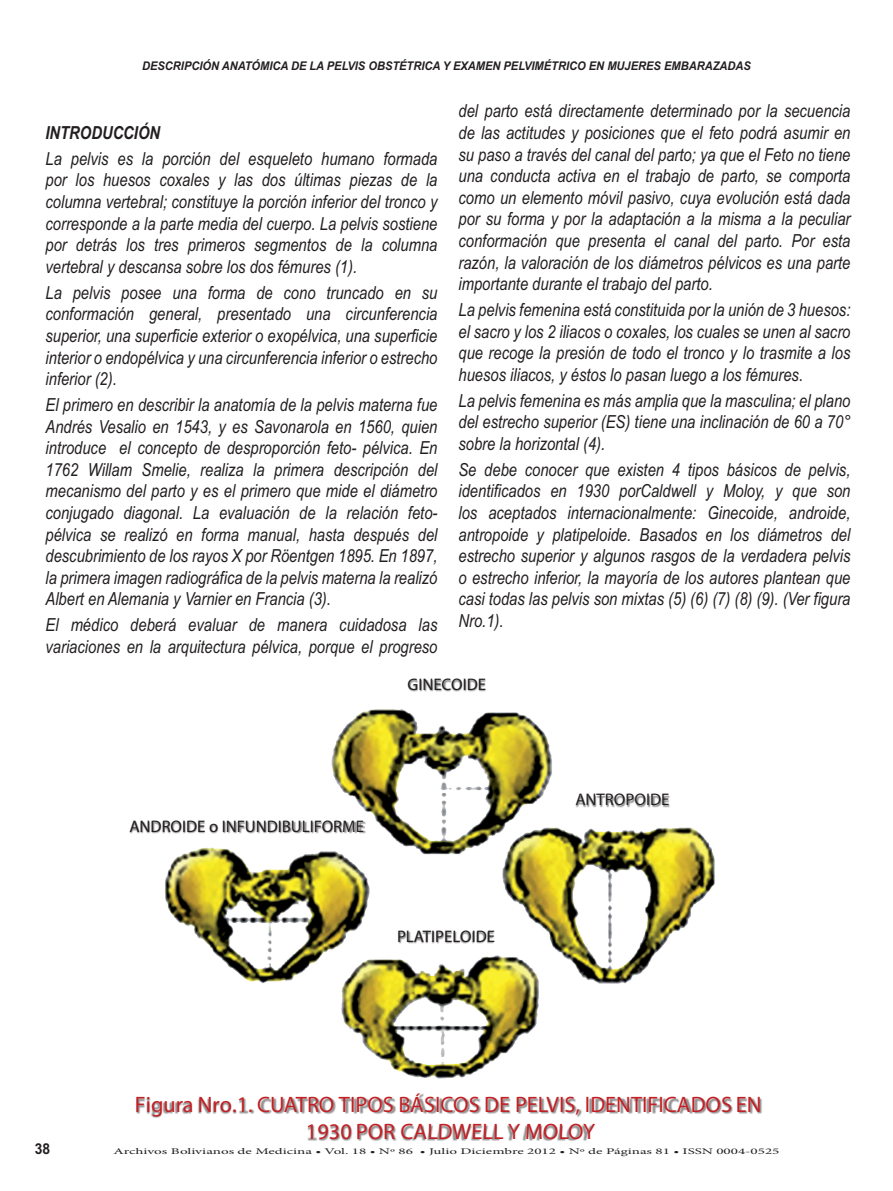
<style>
.page{position:relative;width:893px;height:1191px;background:#fff}
.page>*{position:absolute;margin:0;border:0;box-sizing:border-box;transform-origin:0 0}
.t1{font:700 22.35px/26.8px "Calibri";color:#c22025;text-align:center}
.t2{font:italic 18px/21.6px "Arial Narrow";color:#231f20;text-align:justify}
.t3{font:italic 700 18px "Arial Narrow";color:#231f20}
.t4{font:700 16.8px "Calibri";color:#231f20}
.t5{font:700 15px "Arial Narrow";color:#231f20;scale:1.13 1}
.t6{font:italic 700 12px "Arial Narrow";color:#231f20;scale:1.13 1}
.t7{font:8.7px "Minion Pro";color:#231f20;scale:1.74 1}
.s1{font-style:italic}
</style>
<div class="page">
<img style="left:129px;top:821px;width:10px;height:13px">
<img style="left:136px;top:1098px;width:626px;height:20px">
<img style="left:292px;top:1110px;width:94px;height:31px">
<img style="left:386px;top:1110px;width:220px;height:31px">
<img style="left:139px;top:679px;width:623px;height:424px">
<p class="t6" style="left:142px;top:59px;width:540px">DESCRIPCIÓN ANATÓMICA DE LA PELVIS OBSTÉTRICA Y EXAMEN PELVIMÉTRICO EN MUJERES EMBARAZADAS</p>
<p class="t3" style="left:46px;top:122px;width:116px">INTRODUCCIÓN</p>
<p class="t2" style="left:46px;top:148px;width:393px">La pelvis es la porción del esqueleto humano formada por los huesos coxales y las dos últimas piezas de la columna vertebral; constituye la porción inferior del tronco y corresponde a la parte media del cuerpo. La pelvis sostiene por detrás los tres primeros segmentos de la columna vertebral y descansa sobre los dos fémures (1).</p>
<p class="t2" style="left:46px;top:281px;width:393px">La pelvis posee una forma de cono truncado en su conformación general, presentado una circunferencia superior, una superficie exterior o exopélvica, una superficie interior o endopélvica y una circunferencia inferior o estrecho inferior (2).</p>
<p class="t2" style="left:46px;top:394px;width:393px">El primero en describir la anatomía de la pelvis materna fue Andrés Vesalio en 1543, y es Savonarola en 1560, quien introduce el concepto de desproporción feto- pélvica. En 1762 Willam Smelie, realiza la primera descripción del mecanismo del parto y es el primero que mide el diámetro conjugado diagonal. La evaluación de la relación feto&shy;pélvica se realizó en forma manual, hasta después del descubrimiento de los rayos X por Röentgen 1895. En 1897, la primera imagen radiográfica de la pelvis materna la realizó Albert en Alemania y Varnier en Francia (3).</p>
<p class="t2" style="left:46px;top:614px;width:393px">El médico deberá evaluar de manera cuidadosa las variaciones en la arquitectura pélvica, porque el progreso</p>
<p class="t2" style="left:458px;top:100px;width:393px">del parto está directamente determinado por la secuencia de las actitudes y posiciones que el feto podrá asumir en su paso a través del canal del parto; ya que el Feto no tiene una conducta activa en el trabajo de parto, se comporta como un elemento móvil pasivo, cuya evolución está dada por su forma y por la adaptación a la misma a la peculiar conformación que presenta el canal del parto. Por esta razón, la valoración de los diámetros pélvicos es una parte importante durante el trabajo del parto.</p>
<p class="t2" style="left:458px;top:299px;width:393px">La pelvis femenina está constituida por la unión de 3 huesos: el sacro y los 2 iliacos o coxales, los cuales se unen al sacro que recoge la presión de todo el tronco y lo trasmite a los huesos iliacos, y éstos lo pasan luego a los fémures.</p>
<p class="t2" style="left:458px;top:389px;width:393px">La pelvis femenina es más amplia que la masculina; el plano del estrecho superior (ES) tiene una inclinación de 60 a 70° sobre la horizontal (4).</p>
<p class="t2" style="left:458px;top:458px;width:393px">Se debe conocer que existen 4 tipos básicos de pelvis, identificados en 1930 porCaldwell y Moloy, y que son los aceptados internacionalmente: Ginecoide, androide, antropoide y platipeloide. Basados en los diámetros del estrecho superior y algunos rasgos de la verdadera pelvis o estrecho inferior, la mayoría de los autores plantean que casi todas las pelvis son mixtas (5) (6) (7) (8) (9). (Ver figura Nro.1).</p>
<p class="t4" style="left:407px;top:674px;width:80px">GINECOIDE</p>
<p class="t4" style="left:129px;top:815px;width:236px">ANDROIDE o INFUNDIBULIFORME</p>
<p class="t4" style="left:397px;top:925px;width:100px">PLATIPELOIDE</p>
<p class="t4" style="left:575px;top:789px;width:96px">ANTROPOIDE</p>
<p class="t1" style="left:135px;top:1090px;width:628px">Figura Nro.1. CUATRO TIPOS BÁSICOS DE PELVIS, IDENTIFICADOS EN<br>1930 POR <span class="s1">CALDWELL Y MOLOY</span></p>
<p class="t5" style="left:35px;top:1139px;width:15px">38</p>
<p class="t7" style="left:114px;top:1145px;width:384px">Archivos Bolivianos de Medicina • Vol. 18 • Nº 86 • Julio Diciembre 2012 • Nº de Páginas 81 • ISSN 0004-0525</p>
</div>
